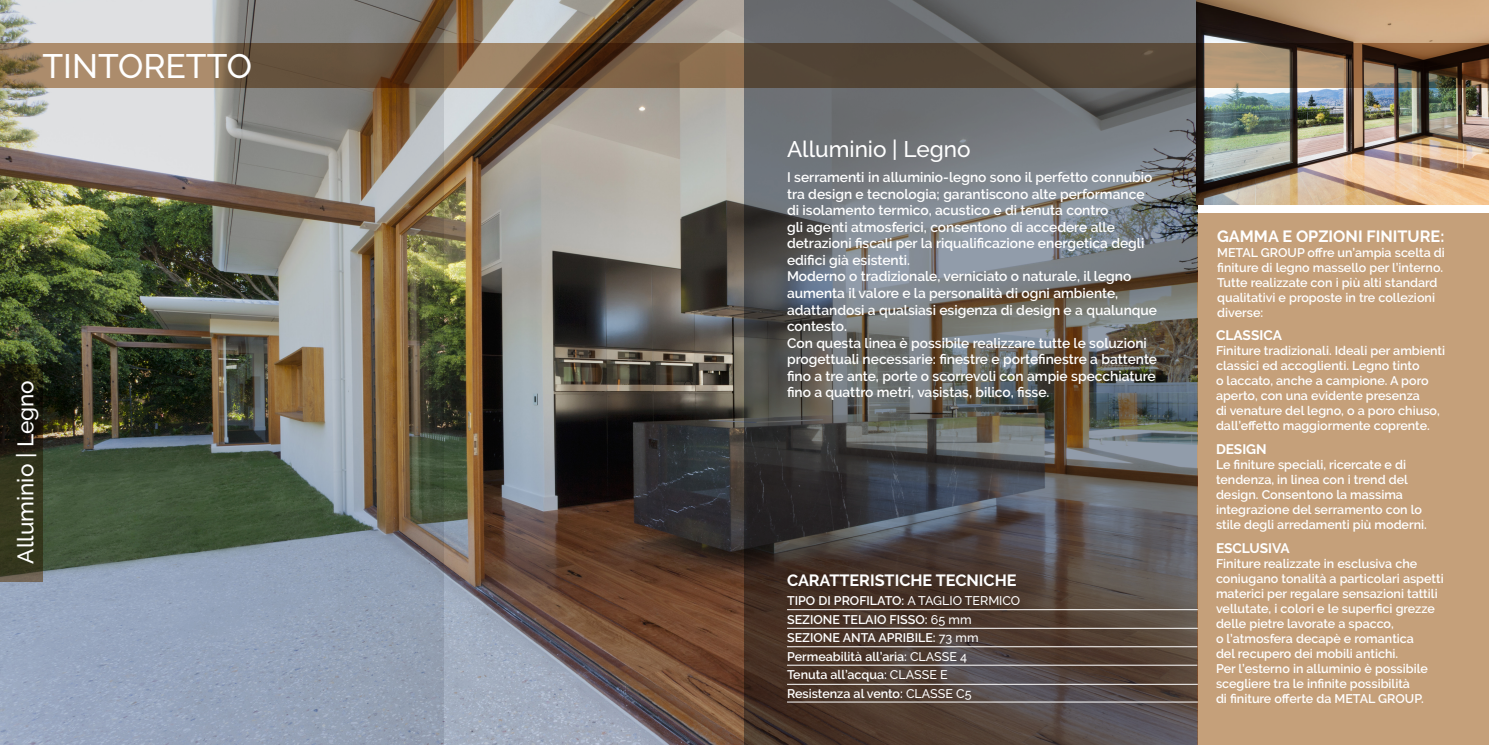
<style>
.page{position:relative;width:1489px;height:745px;background:#fff}
.page>*{position:absolute;margin:0;border:0;box-sizing:border-box;transform-origin:0 0}
.t1{font:500 33.75px "Raleway";color:#fff}
.t2{font:500 22.5px "Raleway";color:#fff}
.t3{font:700 16.25px "Raleway";color:#fff}
.t4{font:600 13.75px/16.5px "Raleway";color:#fff}
.t5{font:700 13.75px "Raleway";color:#fff}
.t6{font:600 12.5px/15px "Raleway";color:#fff}
.s1{font-weight:500}
</style>
<div class="page">
<img style="left:444px;top:0;width:300px;height:744px">
<svg style="left:744px;top:0;width:453px;height:744px;background:#605d5c"></svg>
<img style="left:1196px;top:0;width:292px;height:205px">
<img style="left:0;top:0;width:444px;height:744px">
<svg style="left:0;top:43px;width:1488px;height:44px;background:#705942"></svg>
<div style="left:1197px;top:213px;width:291px;height:531px;background:#c5a07a"></div>
<svg style="left:0;top:363px;width:43px;height:218px;background:#2a2a17"></svg>
<hr style="left:787px;top:609px;width:410px;height:1px;background:#fff">
<hr style="left:787px;top:627px;width:410px;height:1px;background:#fff">
<hr style="left:787px;top:646px;width:410px;height:1px;background:#fff">
<hr style="left:787px;top:664px;width:410px;height:1px;background:#fff">
<hr style="left:787px;top:683px;width:410px;height:1px;background:#fff">
<hr style="left:787px;top:701px;width:410px;height:1px;background:#fff">
<h1 class="t1" style="left:43px;top:46px;width:211px">TINTORETTO</h1>
<h2 class="t2" style="left:13px;top:563px;width:185px;rotate:-90deg">Alluminio | Legno</h2>
<h2 class="t2" style="left:787px;top:135px;width:185px">Alluminio | Legno</h2>
<p class="t4" style="left:787px;top:169px;width:371px">I serramenti in alluminio-legno sono il perfetto connubio tra design e tecnologia; garantiscono alte performance di isolamento termico, acustico e di tenuta contro<br>gli agenti atmosferici, consentono di accedere alle detrazioni fiscali per la riqualificazione energetica degli edifici già esistenti.<br>Moderno o tradizionale, verniciato o naturale, il legno aumenta il valore e la personalità di ogni ambiente, adattandosi a qualsiasi esigenza di design e a qualunque contesto.<br>Con questa linea è possibile realizzare tutte le soluzioni progettuali necessarie: finestre e portefinestre a battente fino a tre ante, porte o scorrevoli con ampie specchiature fino a quattro metri, vasistas, bilico, fisse.</p>
<h3 class="t3" style="left:787px;top:571px;width:231px">CARATTERISTICHE TECNICHE</h3>
<p class="t6" style="left:787px;top:591px;width:235px;line-height:18.5px">TIPO DI PROFILATO: <span class="s1">A TAGLIO TERMICO<br></span>SEZIONE TELAIO FISSO: <span class="s1">65 mm<br></span>SEZIONE ANTA APRIBILE: <span class="s1">73 mm<br></span>Permeabilità all’aria: <span class="s1">CLASSE 4<br></span>Tenuta all’acqua: <span class="s1">CLASSE E<br></span>Resistenza al vento: <span class="s1">CLASSE C5</span></p>
<h3 class="t3" style="left:1217px;top:227px;width:229px">GAMMA E OPZIONI FINITURE:</h3>
<p class="t6" style="left:1217px;top:245px;width:229px">METAL GROUP offre un’ampia scelta di finiture di legno massello per l’interno.<br>Tutte realizzate con i più alti standard qualitativi e proposte in tre collezioni diverse:</p>
<p class="t5" style="left:1215px;top:327px;width:67px">CLASSICA</p>
<p class="t6" style="left:1215px;top:343px;width:231px">Finiture tradizionali. Ideali per ambienti classici ed accoglienti. Legno tinto<br>o laccato, anche a campione. A poro aperto, con una evidente presenza<br>di venature del legno, o a poro chiuso, dall’effetto maggiormente coprente.</p>
<p class="t5" style="left:1215px;top:441px;width:52px">DESIGN</p>
<p class="t6" style="left:1215px;top:457px;width:212px">Le finiture speciali, ricercate e di tendenza, in linea con i trend del design. Consentono la massima integrazione del serramento con lo stile degli arredamenti più moderni.</p>
<p class="t5" style="left:1215px;top:539px;width:75px">ESCLUSIVA</p>
<p class="t6" style="left:1215px;top:555px;width:229px">Finiture realizzate in esclusiva che coniugano tonalità a particolari aspetti materici per regalare sensazioni tattili vellutate, i colori e le superfici grezze delle pietre lavorate a spacco,<br>o l’atmosfera decapè e romantica<br>del recupero dei mobili antichi.<br>Per l’esterno in alluminio è possibile scegliere tra le infinite possibilità<br>di finiture offerte da METAL GROUP.</p>
</div>
